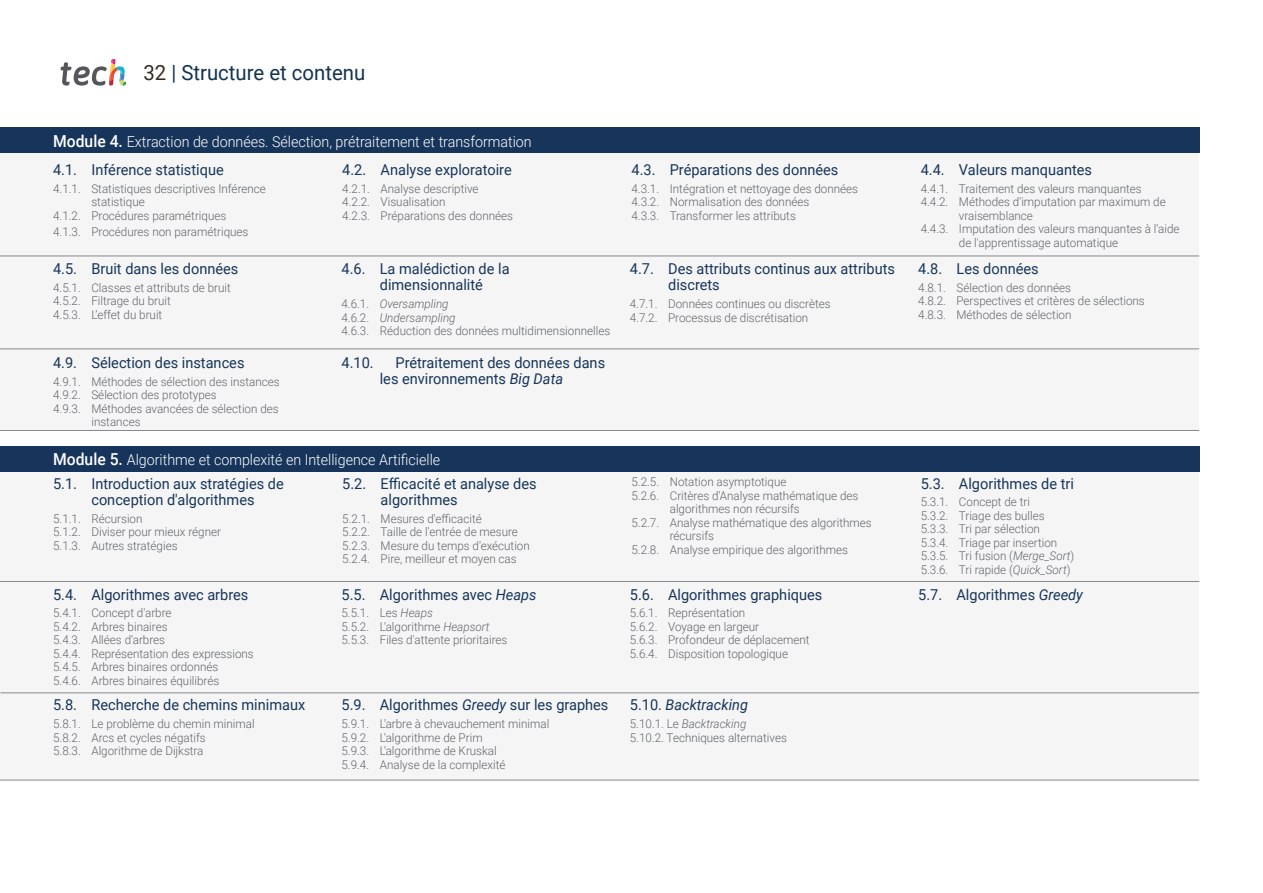
<style>
.page{position:relative;width:1263px;height:893px;background:#fff}
.page>*{position:absolute;margin:0;border:0;box-sizing:border-box;transform-origin:0 0}
.t1{font:21px "Roboto";color:#123352}
.t2{font:15px/16.5px "Roboto";color:#17355b}
.t3{font:300 15px "Roboto";color:#fff;scale:.95 1}
.t4{font:italic 15px "Roboto";color:#17355b}
.t5{font:300 12px/13.5px "Roboto";color:#61646a}
.s1{color:#312e20}
.s2{font-weight:500;font-size:16.5px}
.s3{font-style:italic}
.s4{font-style:normal}
</style>
<div class="page">
<div style="left:0;top:472px;width:1199px;height:308px;background:#f4f5f4"></div>
<div style="left:0;top:446px;width:1199px;height:26px;background:#17355b"></div>
<hr style="left:0;top:581px;width:1199px;height:1px;background:#878a8e">
<hr style="left:0;top:780px;width:1199px;height:1px;background:#878a8e">
<hr style="left:0;top:693px;width:1199px;height:1px;background:#878a8e">
<div style="left:0;top:153px;width:1199px;height:278px;background:#f4f5f4"></div>
<div style="left:0;top:128px;width:1199px;height:25px;background:#17355b"></div>
<hr style="left:0;top:256px;width:1199px;height:1px;background:#878a8e">
<hr style="left:0;top:430px;width:1199px;height:1px;background:#878a8e">
<hr style="left:0;top:349px;width:1199px;height:1px;background:#878a8e">
<svg style="left:61px;top:59px;width:65px;height:27px"></svg>
<h1 class="t1" style="left:144px;top:57px;width:223px"><span class="s1">32</span> | Structure et contenu</h1>
<p class="t3" style="left:53px;top:131px;width:505px"><span class="s2">Module 4.</span> Extraction de données. Sélection, prétraitement et transformation</p>
<p class="t2" style="left:53px;top:161px;width:172px">4.1. Inférence statistique</p>
<p class="t5" style="left:53px;top:181px;width:214px">4.1.1. Statistiques descriptives Inférence</p>
<p class="t5" style="left:91px;top:195px;width:55px">statistique</p>
<p class="t5" style="left:53px;top:208px;width:175px">4.1.2. Procédures paramétriques</p>
<p class="t5" style="left:53px;top:225px;width:197px">4.1.3. Procédures non paramétriques</p>
<p class="t2" style="left:53px;top:260px;width:187px">4.5. Bruit dans les données</p>
<p class="t5" style="left:53px;top:280px;width:179px">4.5.1. Classes et attributs de bruit<br>4.5.2. Filtrage du bruit<br>4.5.3. L’effet du bruit</p>
<p class="t2" style="left:53px;top:354px;width:193px">4.9. Sélection des instances</p>
<p class="t5" style="left:53px;top:374px;width:228px">4.9.1. Méthodes de sélection des instances</p>
<p class="t5" style="left:53px;top:388px;width:165px">4.9.2. Sélection des prototypes</p>
<p class="t5" style="left:53px;top:401px;width:227px">4.9.3. Méthodes avancées de sélection des</p>
<p class="t5" style="left:91px;top:415px;width:51px">instances</p>
<p class="t2" style="left:342px;top:161px;width:171px">4.2. Analyse exploratoire</p>
<p class="t5" style="left:342px;top:181px;width:172px">4.2.1. Analyse descriptive<br>4.2.2. Visualisation<br>4.2.3. Préparations des données</p>
<p class="t2" style="left:380px;top:260px;width:131px;text-indent:-38px">4.6. La malédiction de la dimensionnalité</p>
<p class="t5" style="left:341px;top:297px;width:270px">4.6.1. <span class="s3">Oversampling<br></span>4.6.2. <span class="s3">Undersampling<br></span>4.6.3. Réduction des données multidimensionnelles</p>
<p class="t2" style="left:341px;top:354px;width:34px">4.10.</p>
<p class="t2" style="left:380px;top:354px;width:227px;text-indent:16px">Prétraitement des données dans les environnements <span class="s3">Big Data</span></p>
<p class="t3" style="left:53px;top:450px;width:409px"><span class="s2">Module 5.</span> Algorithme et complexité en Intelligence Artificielle</p>
<p class="t2" style="left:91px;top:474px;width:194px;text-indent:-38px">5.1. Introduction aux stratégies de conception d'algorithmes</p>
<p class="t5" style="left:53px;top:511px;width:169px">5.1.1. Récursion<br>5.1.2. Diviser pour mieux régner<br>5.1.3. Autres stratégies</p>
<p class="t2" style="left:53px;top:585px;width:197px">5.4. Algorithmes avec arbres</p>
<p class="t5" style="left:53px;top:606px;width:202px">5.4.1. Concept d'arbre<br>5.4.2. Arbres binaires<br>5.4.3. Allées d'arbres<br>5.4.4. Représentation des expressions<br>5.4.5. Arbres binaires ordonnés<br>5.4.6. Arbres binaires équilibrés</p>
<p class="t2" style="left:53px;top:696px;width:254px">5.8. Recherche de chemins minimaux</p>
<p class="t5" style="left:53px;top:717px;width:203px">5.8.1. Le problème du chemin minimal<br>5.8.2. Arcs et cycles négatifs<br>5.8.3. Algorithme de Dijkstra</p>
<p class="t2" style="left:381px;top:474px;width:158px;text-indent:-38px">5.2. Efficacité et analyse des algorithmes</p>
<p class="t5" style="left:342px;top:511px;width:189px">5.2.1. Mesures d'efficacité<br>5.2.2. Taille de l'entrée de mesure 5.2.3. Mesure du temps d'exécution 5.2.4. Pire, meilleur et moyen cas</p>
<p class="t2" style="left:341px;top:585px;width:196px">5.5. Algorithmes avec <span class="s3">Heaps</span></p>
<p class="t5" style="left:341px;top:606px;width:167px">5.5.1. Les <span class="s3">Heaps<br></span>5.5.2. L'algorithme <span class="s3">Heapsort<br></span>5.5.3. Files d'attente prioritaires</p>
<p class="t2" style="left:341px;top:696px;width:268px">5.9. Algorithmes <span class="s3">Greedy</span> sur les graphes</p>
<p class="t5" style="left:341px;top:717px;width:209px">5.9.1. L'arbre à chevauchement minimal 5.9.2. L'algorithme de Prim<br>5.9.3. L'algorithme de Kruskal<br>5.9.4. Analyse de la complexité</p>
<p class="t2" style="left:631px;top:161px;width:208px">4.3. Préparations des données</p>
<p class="t5" style="left:631px;top:181px;width:228px">4.3.1. Intégration et nettoyage des données<br>4.3.2. Normalisation des données<br>4.3.3. Transformer les attributs</p>
<p class="t2" style="left:668px;top:260px;width:228px;text-indent:-38px">4.7. Des attributs continus aux attributs discrets</p>
<p class="t5" style="left:630px;top:297px;width:202px">4.7.1. Données continues ou discrètes<br>4.7.2. Processus de discrétisation</p>
<p class="t5" style="left:631px;top:475px;width:156px">5.2.5. Notation asymptotique</p>
<p class="t5" style="left:631px;top:488px;width:228px">5.2.6. Critères d'Analyse mathématique des</p>
<p class="t5" style="left:670px;top:502px;width:132px">algorithmes non récursifs</p>
<p class="t5" style="left:631px;top:515px;width:242px">5.2.7. Analyse mathématique des algorithmes</p>
<p class="t5" style="left:670px;top:529px;width:46px">récursifs</p>
<p class="t5" style="left:631px;top:542px;width:218px">5.2.8. Analyse empirique des algorithmes</p>
<p class="t2" style="left:630px;top:585px;width:194px">5.6. Algorithmes graphiques</p>
<p class="t5" style="left:630px;top:606px;width:181px">5.6.1. Représentation<br>5.6.2. Voyage en largeur<br>5.6.3. Profondeur de déplacement<br>5.6.4. Disposition topologique</p>
<p class="t4" style="left:630px;top:694px;width:120px"><span class="s4">5.10.</span> Backtracking</p>
<p class="t5" style="left:630px;top:717px;width:159px">5.10.1. Le <span class="s3">Backtracking<br></span>5.10.2. Techniques alternatives</p>
<p class="t2" style="left:921px;top:161px;width:173px">4.4. Valeurs manquantes</p>
<p class="t5" style="left:921px;top:181px;width:223px">4.4.1. Traitement des valeurs manquantes</p>
<p class="t5" style="left:921px;top:195px;width:247px">4.4.2. Méthodes d'imputation par maximum de</p>
<p class="t5" style="left:959px;top:208px;width:76px">vraisemblance</p>
<p class="t5" style="left:921px;top:222px;width:260px">4.4.3. Imputation des valeurs manquantes à l'aide</p>
<p class="t5" style="left:959px;top:235px;width:161px">de l'apprentissage automatique</p>
<p class="t2" style="left:918px;top:260px;width:122px">4.8. Les données</p>
<p class="t5" style="left:918px;top:280px;width:228px">4.8.1. Sélection des données<br>4.8.2. Perspectives et critères de sélections<br>4.8.3. Méthodes de sélection</p>
<p class="t2" style="left:921px;top:474px;width:155px">5.3. Algorithmes de tri</p>
<p class="t5" style="left:921px;top:495px;width:155px">5.3.1. Concept de tri<br>5.3.2. Triage des bulles<br>5.3.3. Tri par sélection<br>5.3.4. Triage par insertion<br>5.3.5. Tri fusion (<span class="s3">Merge_Sort</span>)<br>5.3.6. Tri rapide (<span class="s3">Quick_Sort</span>)</p>
<p class="t2" style="left:918px;top:585px;width:166px">5.7. Algorithmes <span class="s3">Greedy</span></p>
</div>
